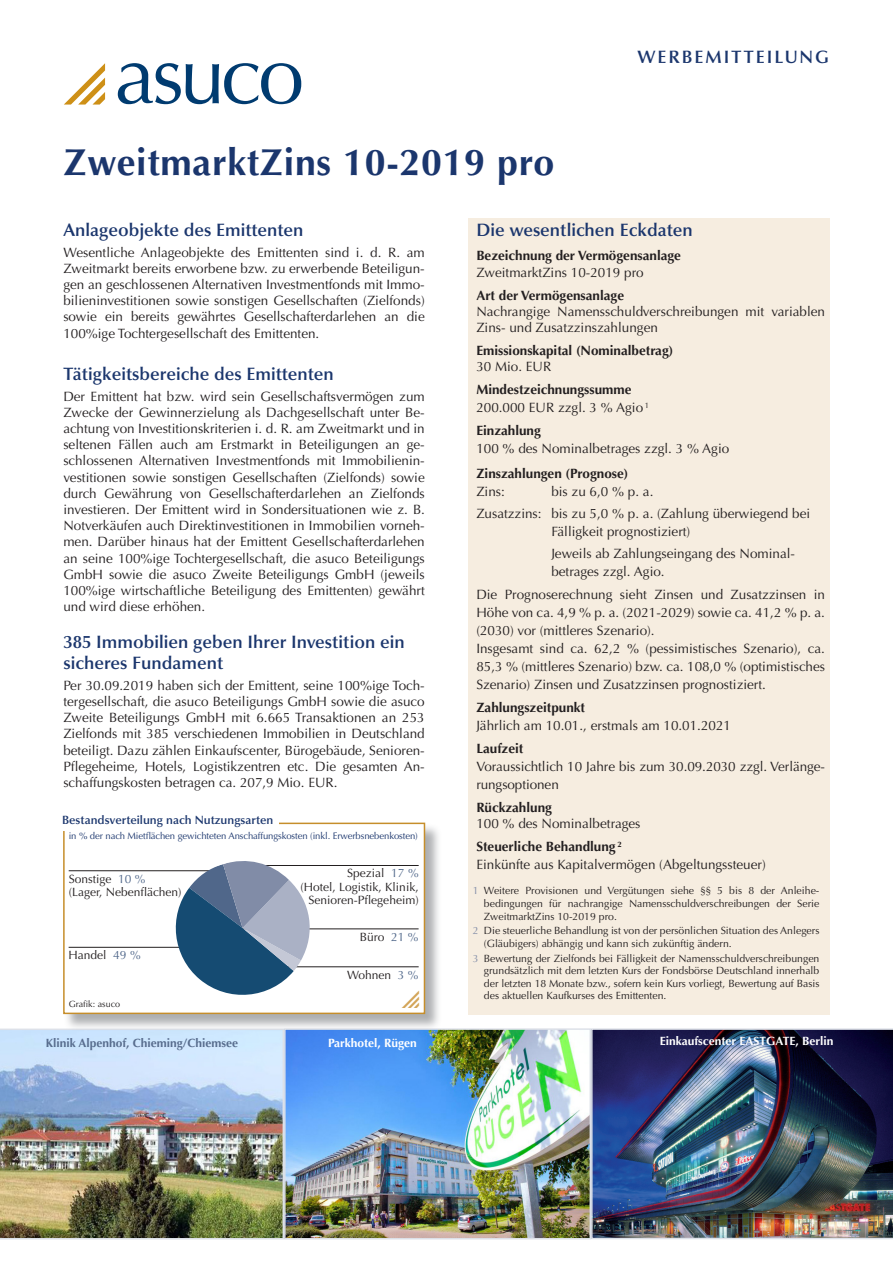
<style>
.page{position:relative;width:893px;height:1263px;background:#fff}
.page>*{position:absolute;margin:0;border:0;box-sizing:border-box;transform-origin:0 0}
.t1{font:700 37.5px "Optima LT Std";letter-spacing:.02em;color:#1b366d}
.head_2{font:600 18px/21.6px "Optima LT Std";color:#1b366d}
.head_2-2{font:600 18px "Optima LT Std";letter-spacing:.11em;color:#1b366d}
.flies{font:13.5px/16.2px "Optima LT Std";color:#231f20;text-align:justify}
.head_3{font:700 13.5px "Optima LT Std";color:#231f20}
.t2{font:12px/13.5px "Optima LT Std";color:#231f20}
.fuszeile_ohne{font:700 12px "Optima LT Std";color:#fff}
.grafik_head{font:600 12px "Optima LT Std";color:#1b366d}
.fuszeile_ohne-2{font:700 12px "Optima LT Std";color:#586d8e}
.t3{font:10.5px/12.6px "Optima LT Std";color:#231f20;text-align:justify}
.flies_ohne_Raster_bl{font:9.45px "Optima LT Std";letter-spacing:-.01em;color:#1b366d}
.bildunterschrift{font:9px "Optima LT Std";color:#231f20}
.s1{color:#50678a}
.s2{color:#818ca7}
</style>
<div class="page">
<svg style="left:118px;top:63px;width:183px;height:41px"></svg>
<svg style="left:64px;top:63px;width:41px;height:42px"></svg>
<div style="left:468px;top:218px;width:361px;height:796px;background:#f6ede0"></div>
<img style="left:287px;top:1031px;width:301px;height:205px">
<div style="left:284px;top:1028px;width:307px;height:211px;border:2px solid #dde1e9"></div>
<img style="left:591px;top:1028px;width:302px;height:211px">
<img style="left:0;top:1028px;width:284px;height:211px">
<div style="left:64px;top:823px;width:378px;height:208px;background:#939598;opacity:.75"></div>
<div style="left:64px;top:823px;width:360px;height:190px;background:#fff"></div>
<div style="left:63px;top:823px;width:362px;height:191px;border:2px solid #c68e2b"></div>
<hr style="left:249px;top:966px;width:170px;height:1px;background:#231f20">
<hr style="left:69px;top:947px;width:143px;height:1px;background:#231f20">
<hr style="left:69px;top:870px;width:177px;height:1px;background:#231f20">
<hr style="left:251px;top:865px;width:168px;height:1px;background:#231f20">
<div style="left:60px;top:816px;width:218px;height:14px;background:#fff"></div>
<hr style="left:240px;top:929px;width:179px;height:1px;background:#231f20">
<svg style="left:168px;top:861px;width:148px;height:134px"></svg>
<p class="t1" style="left:64px;top:140px;width:492px">ZweitmarktZins 10-2019 pro</p>
<p class="head_2-2" style="left:638px;top:46px;width:193px">WERBEMITTEILUNG</p>
<p class="head_2" style="left:63px;top:219px;width:242px">Anlageobjekte des Emittenten</p>
<p class="flies" style="left:63px;top:244px;width:363px">Wesentliche Anlageobjekte des Emittenten sind i. d. R. am Zweitmarkt bereits erworbene bzw. zu erwerbende Beteiligun&shy;gen an geschlossenen Alternativen Investmentfonds mit Immo&shy;bilieninvestitionen sowie sonstigen Gesellschaften (Zielfonds) sowie ein bereits gewährtes Gesellschafterdarlehen an die 100%ige Tochtergesellschaft des Emittenten.</p>
<p class="head_2" style="left:63px;top:363px;width:272px">Tätigkeitsbereiche des Emittenten</p>
<p class="flies" style="left:63px;top:388px;width:363px">Der Emittent hat bzw. wird sein Gesellschaftsvermögen zum Zwecke der Gewinnerzielung als Dachgesellschaft unter Be&shy;achtung von Investitionskriterien i. d. R. am Zweitmarkt und in seltenen Fällen auch am Erstmarkt in Beteiligungen an ge&shy;schlossenen Alternativen Investmentfonds mit Immobilienin&shy;vestitionen sowie sonstigen Gesellschaften (Zielfonds) sowie durch Gewährung von Gesellschafterdarlehen an Zielfonds investieren. Der Emittent wird in Sondersituationen wie z. B.<br>Notverkäufen auch Direktinvestitionen in Immobilien vorneh&shy;men. Darüber hinaus hat der Emittent Gesellschafterdarlehen an seine 100%ige Tochtergesellschaft, die asuco Beteiligungs GmbH sowie die asuco Zweite Beteiligungs GmbH (jeweils 100%ige wirtschaftliche Beteiligung des Emittenten) gewährt und wird diese erhöhen.</p>
<p class="head_2" style="left:63px;top:631px;width:343px">385 Immobilien geben Ihrer Investition ein sicheres Fundament</p>
<p class="flies" style="left:63px;top:677px;width:363px">Per 30.09.2019 haben sich der Emittent, seine 100%ige Toch&shy;tergesellschaft, die asuco Beteiligungs GmbH sowie die asuco Zweite Beteiligungs GmbH mit 6.665 Transaktionen an 253<br>Zielfonds mit 385 verschiedenen Immobilien in Deutschland beteiligt. Dazu zählen Einkaufscenter, Bürogebäude, Senioren-Pflegeheime, Hotels, Logistikzentren etc. Die gesamten An&shy;schaffungskosten betragen ca. 207,9 Mio. EUR.</p>
<p class="grafik_head" style="left:62px;top:813px;width:213px">Bestandsverteilung nach Nutzungsarten</p>
<p class="flies_ohne_Raster_bl" style="left:69px;top:830px;width:351px">in % der nach Mietflächen gewichteten Anschaffungskosten (inkl. Erwerbsnebenkosten)</p>
<p class="t2" style="left:69px;top:872px;width:114px">Sonstige <span class="s1">10 % </span>(Lager, Nebenflächen)</p>
<p class="t2" style="left:301px;top:867px;width:120px;text-align:right">Spezial <span class="s1">17 %<br></span>(Hotel, Logistik, Klinik,<br>Senioren-Pflegeheim)</p>
<p class="t2" style="left:69px;top:948px;width:74px">Handel <span class="s1">49 %</span></p>
<p class="bildunterschrift" style="left:69px;top:999px;width:53px">Grafik: asuco</p>
<p class="t2" style="left:360px;top:930px;width:60px">Büro <span class="s1">21 %</span></p>
<p class="t2" style="left:347px;top:968px;width:73px">Wohnen <span class="s1">3 %</span></p>
<p class="head_2" style="left:476px;top:219px;width:218px">Die wesentlichen Eckdaten</p>
<p class="head_3" style="left:476px;top:248px;width:206px">Bezeichnung der Vermögensanlage</p>
<p class="flies" style="left:476px;top:264px;width:169px">ZweitmarktZins 10-2019 pro</p>
<p class="head_3" style="left:476px;top:287px;width:149px">Art der Vermögensanlage</p>
<p class="flies" style="left:476px;top:303px;width:350px">Nachrangige Namensschuldverschreibungen mit variablen<br>Zins- und Zusatzzinszahlungen</p>
<p class="head_3" style="left:476px;top:342px;width:198px">Emissionskapital (Nominalbetrag)</p>
<p class="flies" style="left:476px;top:359px;width:77px">30 Mio. EUR</p>
<p class="head_3" style="left:476px;top:382px;width:157px">Mindestzeichnungssumme</p>
<p class="flies" style="left:476px;top:400px;width:174px">200.000 EUR zzgl. 3 % Agio <sup>1</sup></p>
<p class="head_3" style="left:476px;top:423px;width:66px">Einzahlung</p>
<p class="flies" style="left:476px;top:441px;width:254px">100 % des Nominalbetrages zzgl. 3 % Agio</p>
<p class="head_3" style="left:476px;top:465px;width:154px">Zinszahlungen (Prognose)</p>
<p class="flies" style="left:476px;top:483px;width:30px">Zins:</p>
<p class="flies" style="left:551px;top:483px;width:104px">bis zu 6,0 % p. a.</p>
<p class="flies" style="left:551px;top:505px;width:260px;line-height:18px;text-indent:-75px">Zusatzzins: bis zu 5,0 % p. a. (Zahlung überwiegend bei<br>Fälligkeit prognostiziert)</p>
<p class="flies" style="left:551px;top:545px;width:245px;line-height:18px">Jeweils ab Zahlungseingang des Nominal&shy;betrages zzgl. Agio.</p>
<p class="flies" style="left:476px;top:585px;width:350px;line-height:18px">Die Prognoserechnung sieht Zinsen und Zusatzzinsen in Höhe von ca. 4,9 % p. a. (2021-2029) sowie ca. 41,2 % p. a. (2030) vor (mittleres Szenario).</p>
<p class="flies" style="left:476px;top:639px;width:350px;line-height:18px">Insgesamt sind ca. 62,2 % (pessimistisches Szenario), ca.<br>85,3 % (mittleres Szenario) bzw. ca. 108,0 % (optimistisches Szenario) Zinsen und Zusatzzinsen prognostiziert.</p>
<p class="head_3" style="left:476px;top:699px;width:110px">Zahlungszeitpunkt</p>
<p class="flies" style="left:476px;top:717px;width:256px">Jährlich am 10.01., erstmals am 10.01.2021</p>
<p class="head_3" style="left:476px;top:740px;width:49px">Laufzeit</p>
<p class="flies" style="left:476px;top:757px;width:350px;line-height:18px">Voraussichtlich 10 Jahre bis zum 30.09.2030 zzgl. Verlänge&shy;rungsoptionen</p>
<p class="head_3" style="left:476px;top:799px;width:77px">Rückzahlung</p>
<p class="flies" style="left:476px;top:815px;width:166px">100 % des Nominalbetrages</p>
<p class="head_3" style="left:476px;top:838px;width:147px">Steuerliche Behandlung <sup>2</sup></p>
<p class="flies" style="left:476px;top:856px;width:291px">Einkünfte aus Kapitalvermögen (Abgeltungssteuer)</p>
<p class="t3" style="left:484px;top:885px;width:337px;text-indent:-11px"><span class="s2">1</span> Weitere Provisionen und Vergütungen siehe §§ 5 bis 8 der Anleihe&shy;bedingungen für nachrangige Namensschuldverschreibungen der Serie ZweitmarktZins 10-2019 pro.</p>
<p class="t3" style="left:484px;top:924px;width:337px;text-indent:-11px"><span class="s2">2</span> Die steuerliche Behandlung ist von der persönlichen Situation des Anlegers (Gläubigers) abhängig und kann sich zukünftig ändern.</p>
<p class="t3" style="left:484px;top:952px;width:337px;text-indent:-11px"><span class="s2">3</span> Bewertung der Zielfonds bei Fälligkeit der Namensschuldverschreibungen grundsätzlich mit dem letzten Kurs der Fondsbörse Deutschland innerhalb der letzten 18 Monate bzw., sofern kein Kurs vorliegt, Bewertung auf Basis des aktuellen Kaufkurses des Emittenten.</p>
<p class="fuszeile_ohne-2" style="left:46px;top:1035px;width:194px">Klinik Alpenhof, Chieming/Chiemsee</p>
<p class="fuszeile_ohne" style="left:660px;top:1034px;width:175px">Einkaufscenter EASTGATE, Berlin</p>
<p class="fuszeile_ohne" style="left:328px;top:1035px;width:90px">Parkhotel, Rügen</p>
</div>
